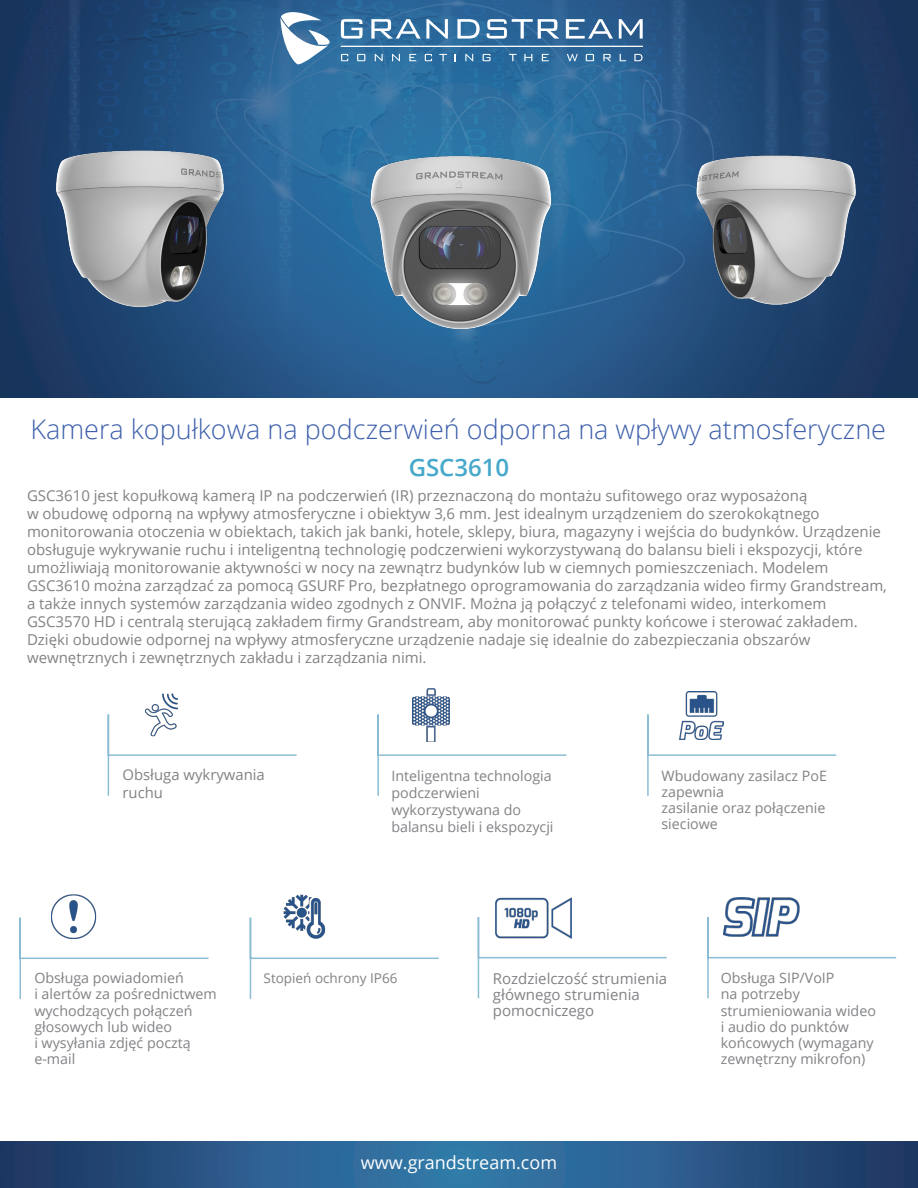
<style>
.page{position:relative;width:918px;height:1188px;background:#fff}
.page>*{position:absolute;margin:0;border:0;box-sizing:border-box;transform-origin:0 0}
.t1{font:300 27px "Open Sans";color:#3e60ac}
.t2{font:600 24px "Open Sans";color:#46a8ca}
.t3{font:18px "Open Sans";color:#fff}
.t4{font:15px/18px "Open Sans";color:#808285}
.t5{font:14.85px/17.9px "Open Sans";color:#808285}
.t6{font:14.25px/16.2px "Open Sans";color:#808285}
.t7{font:13.5px "Open Sans";color:#808285}
</style>
<div class="page">
<img style="left:0;top:0;width:918px;height:397px">
<svg style="left:280px;top:12px;width:50px;height:52px"></svg>
<svg style="left:341px;top:19px;width:22px;height:20px"></svg>
<svg style="left:371px;top:19px;width:77px;height:20px"></svg>
<svg style="left:457px;top:19px;width:23px;height:20px"></svg>
<svg style="left:487px;top:19px;width:72px;height:20px"></svg>
<svg style="left:566px;top:19px;width:47px;height:20px"></svg>
<svg style="left:619px;top:19px;width:24px;height:20px"></svg>
<svg style="left:341px;top:54px;width:7px;height:7px"></svg>
<svg style="left:357px;top:54px;width:8px;height:7px"></svg>
<svg style="left:375px;top:54px;width:8px;height:7px"></svg>
<svg style="left:392px;top:54px;width:8px;height:7px"></svg>
<svg style="left:409px;top:54px;width:7px;height:7px"></svg>
<svg style="left:425px;top:54px;width:7px;height:7px"></svg>
<svg style="left:439px;top:54px;width:8px;height:7px"></svg>
<svg style="left:465px;top:54px;width:8px;height:7px"></svg>
<svg style="left:483px;top:54px;width:8px;height:7px"></svg>
<svg style="left:509px;top:54px;width:8px;height:7px"></svg>
<svg style="left:524px;top:54px;width:8px;height:7px"></svg>
<svg style="left:542px;top:54px;width:7px;height:7px"></svg>
<svg style="left:634px;top:54px;width:9px;height:7px"></svg>
<svg style="left:586px;top:54px;width:8px;height:7px"></svg>
<svg style="left:603px;top:54px;width:8px;height:7px"></svg>
<svg style="left:620px;top:54px;width:6px;height:7px"></svg>
<svg style="left:567px;top:54px;width:11px;height:7px"></svg>
<hr style="left:341px;top:46px;width:302px;height:1px;background:#fff">
<svg style="left:0;top:1142px;width:918px;height:46px;background:#295988"></svg>
<svg style="left:647px;top:714px;width:190px;height:82px"></svg>
<svg style="left:107px;top:714px;width:190px;height:82px"></svg>
<svg style="left:377px;top:713px;width:190px;height:83px"></svg>
<svg style="left:249px;top:917px;width:190px;height:82px"></svg>
<svg style="left:477px;top:916px;width:190px;height:83px"></svg>
<svg style="left:707px;top:917px;width:190px;height:82px"></svg>
<img style="left:724px;top:897px;width:75px;height:40px">
<img style="left:413px;top:688px;width:36px;height:54px">
<img style="left:679px;top:691px;width:44px;height:49px">
<img style="left:276px;top:894px;width:57px;height:50px">
<img style="left:135px;top:693px;width:54px;height:48px">
<img style="left:496px;top:897px;width:75px;height:41px">
<img style="left:339px;top:124px;width:239px;height:205px">
<img style="left:674px;top:137px;width:216px;height:179px">
<img style="left:27px;top:137px;width:216px;height:179px">
<svg style="left:19px;top:917px;width:190px;height:82px"></svg>
<img style="left:45px;top:894px;width:57px;height:50px">
<p class="t1" style="left:30px;top:410px;width:857px">Kamera kopułkowa na podczerwień odporna na wpływy atmosferyczne</p>
<p class="t2" style="left:409px;top:451px;width:102px">GSC3610</p>
<p class="t4" style="left:27px;top:487px;width:861px">GSC3610 jest kopułkową kamerą IP na podczerwień (IR) przeznaczoną do montażu sufitowego oraz wyposażoną<br>w obudowę odporną na wpływy atmosferyczne i obiektyw 3,6 mm. Jest idealnym urządzeniem do szerokokątnego monitorowania otoczenia w obiektach, takich jak banki, hotele, sklepy, biura, magazyny i wejścia do budynków. Urządzenie obsługuje wykrywanie ruchu i inteligentną technologię podczerwieni wykorzystywaną do balansu bieli i ekspozycji, które umożliwiają monitorowanie aktywności w nocy na zewnątrz budynków lub w ciemnych pomieszczeniach. Modelem GSC3610 można zarządzać za pomocą GSURF Pro, bezpłatnego oprogramowania do zarządzania wideo firmy Grandstream, a także innych systemów zarządzania wideo zgodnych z ONVIF. Można ją połączyć z telefonami wideo, interkomem GSC3570 HD i centralą sterującą zakładem firmy Grandstream, aby monitorować punkty końcowe i sterować zakładem.<br>Dzięki obudowie odpornej na wpływy atmosferyczne urządzenie nadaje się idealnie do zabezpieczania obszarów wewnętrznych i zewnętrznych zakładu i zarządzania nimi.</p>
<p class="t5" style="left:123px;top:766px;width:144px">Obsługa wykrywania ruchu</p>
<p class="t6" style="left:391px;top:767px;width:164px;line-height:17.1px">Inteligentna technologia podczerwieni wykorzystywana do balansu bieli i ekspozycji</p>
<p class="t6" style="left:662px;top:767px;width:167px">Wbudowany zasilacz PoE zapewnia</p>
<p class="t6" style="left:662px;top:799px;width:166px">zasilanie oraz połączenie sieciowe</p>
<p class="t6" style="left:34px;top:970px;width:184px">Obsługa powiadomień<br>i alertów za pośrednictwem</p>
<p class="t6" style="left:34px;top:1002px;width:160px">wychodzących połączeń głosowych lub wideo<br>i wysyłania zdjęć pocztą e-mail</p>
<p class="t7" style="left:264px;top:968px;width:135px">Stopień ochrony IP66</p>
<p class="t4" style="left:493px;top:970px;width:176px;line-height:16.2px">Rozdzielczość strumienia głównego strumienia pomocniczego</p>
<p class="t3" style="left:361px;top:1151px;width:198px">www.grandstream.com</p>
<p class="t6" style="left:721px;top:970px;width:115px">Obsługa SIP/VoIP</p>
<p class="t6" style="left:721px;top:986px;width:157px">na potrzeby strumieniowania wideo i audio do punktów końcowych (wymagany zewnętrzny mikrofon)</p>
</div>
